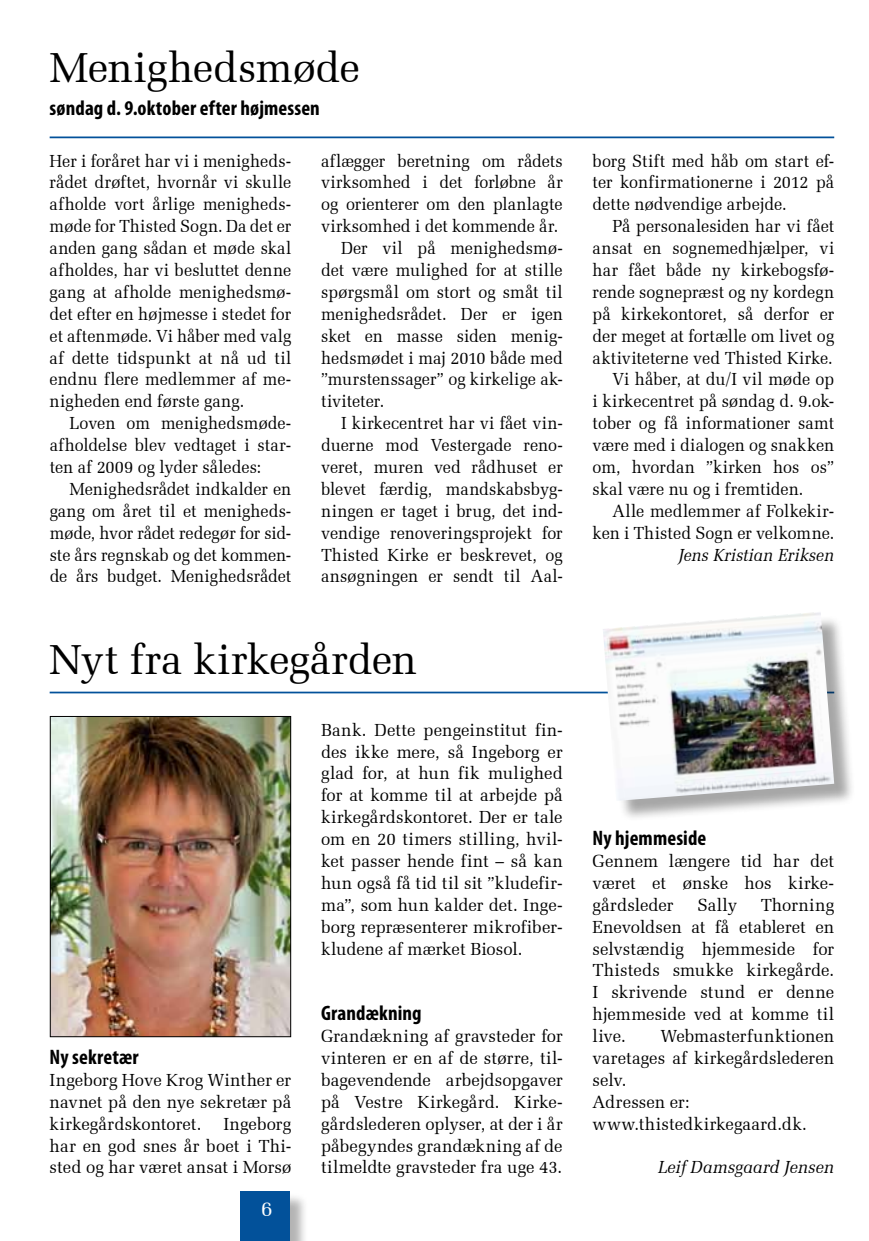
<style>
.page{position:relative;width:869px;height:1241px;background:#fff}
.page>*{position:absolute;margin:0;border:0;box-sizing:border-box;transform-origin:0 0}
.t1{font:42px "Zapf Elliptical 711 BT";letter-spacing:-.005em;color:#000}
.t2{font:700 condensed 21px "Myriad Pro";letter-spacing:.005em;color:#000}
.t3{font:21px "Zapf Elliptical 711 BT";color:#fff}
.t4{font:17.5px/21.9px "Zapf Elliptical 711 BT";color:#000;text-align:justify;scale:.95 1}
.t5{font:17.5px/21.9px "Zapf Elliptical 711 BT";color:#000;text-align:justify}
.t6{font:italic 17.5px "Zapf Elliptical 711 BT";letter-spacing:.01em;color:#000}
.t7{font:italic 17.5px "Zapf Elliptical 711 BT";letter-spacing:.01em;color:#000;scale:.95 1}
</style>
<div class="page">
<hr style="left:50px;top:691px;width:783px;height:2px;background:#02519a">
<hr style="left:50px;top:136px;width:783px;height:2px;background:#02519a">
<div style="left:605px;top:614px;width:249px;height:207px;background:#000;opacity:.35"></div>
<img style="left:602px;top:612px;width:231px;height:188px">
<img style="left:52px;top:718px;width:237px;height:316px">
<div style="left:50px;top:716px;width:241px;height:320px;border:1px solid #000"></div>
<div style="left:241px;top:1192px;width:67px;height:48px;background:#000;opacity:.3"></div>
<div style="left:240px;top:1191px;width:50px;height:49px;background:#02519a"></div>
<h1 class="t1" style="left:50px;top:42px;width:312px">Menighedsmøde</h1>
<p class="t2" style="left:50px;top:95px;width:271px">søndag d. 9.oktober efter højmessen</p>
<p class="t4" style="left:50px;top:149px;width:256px">Her i foråret har vi i menigheds&shy;rådet drøftet, hvornår vi skulle afholde vort årlige menigheds&shy;møde for Thisted Sogn. Da det er anden gang sådan et møde skal afholdes, har vi besluttet denne gang at afholde menighedsmø&shy;det efter en højmesse i stedet for et aftenmøde. Vi håber med valg af dette tidspunkt at nå ud til endnu flere medlemmer af me&shy;nigheden end første gang.</p>
<p class="t4" style="left:50px;top:412px;width:256px;text-indent:20px">Loven om menighedsmøde&shy;afholdelse blev vedtaget i star&shy;ten af 2009 og lyder således:</p>
<p class="t4" style="left:50px;top:478px;width:256px;text-indent:20px">Menighedsrådet indkalder en gang om året til et menigheds&shy;møde, hvor rådet redegør for sid&shy;ste års regnskab og det kommen&shy;de års budget. Menighedsrådet</p>
<p class="t4" style="left:321px;top:149px;width:256px">aflægger beretning om rådets</p>
<p class="t4" style="left:321px;top:171px;width:256px">virksomhed i det forløbne år</p>
<p class="t4" style="left:321px;top:193px;width:256px">og orienterer om den planlagte</p>
<p class="t4" style="left:321px;top:215px;width:251px">virksomhed i det kommende år.</p>
<p class="t4" style="left:341px;top:237px;width:235px">Der vil på menighedsmø-</p>
<p class="t4" style="left:321px;top:259px;width:256px">det være mulighed for at stille</p>
<p class="t4" style="left:321px;top:281px;width:256px">spørgsmål om stort og småt til</p>
<p class="t4" style="left:321px;top:303px;width:256px">menighedsrådet. Der er igen</p>
<p class="t4" style="left:321px;top:324px;width:256px">sket en masse siden menig-</p>
<p class="t4" style="left:321px;top:346px;width:256px">hedsmødet i maj 2010 både med</p>
<p class="t4" style="left:321px;top:368px;width:256px">”murstenssager” og kirkelige ak-</p>
<p class="t4" style="left:321px;top:390px;width:68px">tiviteter.</p>
<p class="t4" style="left:341px;top:412px;width:235px">I kirkecentret har vi fået vin-</p>
<p class="t4" style="left:321px;top:434px;width:256px">duerne mod Vestergade reno-</p>
<p class="t4" style="left:321px;top:456px;width:256px">veret, muren ved rådhuset er</p>
<p class="t4" style="left:321px;top:478px;width:256px">blevet færdig, mandskabsbyg-</p>
<p class="t4" style="left:321px;top:499px;width:256px">ningen er taget i brug, det ind-</p>
<p class="t4" style="left:321px;top:521px;width:256px">vendige renoveringsprojekt for</p>
<p class="t4" style="left:321px;top:543px;width:256px">Thisted Kirke er beskrevet, og</p>
<p class="t4" style="left:321px;top:565px;width:256px">ansøgningen er sendt til Aal-</p>
<h1 class="t1" style="left:50px;top:634px;width:368px">Nyt fra kirkegården</h1>
<p class="t2" style="left:50px;top:1043px;width:91px">Ny sekretær</p>
<p class="t5" style="left:50px;top:1068px;width:243px">Ingeborg Hove Krog Winther er navnet på den nye sekretær på kirkegårdskontoret.</p>
<p class="t5" style="left:50px;top:1112px;width:243px;text-indent:174px">Ingeborg har en god snes år boet i Thi&shy;sted og har været ansat i Morsø</p>
<p class="t3" style="left:261px;top:1196px;width:13px">6</p>
<p class="t5" style="left:321px;top:718px;width:243px">Bank. Dette pengeinstitut fin&shy;des ikke mere, så Ingeborg er glad for, at hun fik mulighed for at komme til at arbejde på kirkegårdskontoret. Der er tale om en 20 timers stilling, hvil&shy;ket passer hende fint – så kan hun også få tid til sit ”kludefir&shy;ma”, som hun kalder det. Inge&shy;borg repræsenterer mikrofiber&shy;kludene af mærket Biosol.</p>
<p class="t2" style="left:321px;top:999px;width:102px">Grandækning</p>
<p class="t5" style="left:321px;top:1024px;width:243px">Grandækning af gravsteder for vinteren er en af de større, til&shy;bagevendende arbejdsopgaver på Vestre Kirkegård. Kirke&shy;gårdslederen oplyser, at der i år påbegyndes grandækning af de tilmeldte gravsteder fra uge 43.</p>
<p class="t4" style="left:592px;top:149px;width:256px">borg Stift med håb om start ef&shy;ter konfirmationerne i 2012 på dette nødvendige arbejde.</p>
<p class="t4" style="left:612px;top:215px;width:235px">På personalesiden har vi fået</p>
<p class="t4" style="left:592px;top:237px;width:256px">ansat en sognemedhjælper, vi</p>
<p class="t4" style="left:592px;top:259px;width:256px">har fået både ny kirkebogsfø-</p>
<p class="t4" style="left:592px;top:281px;width:256px">rende sognepræst og ny kordegn</p>
<p class="t4" style="left:592px;top:303px;width:256px">på kirkekontoret, så derfor er</p>
<p class="t4" style="left:592px;top:324px;width:256px">der meget at fortælle om livet og</p>
<p class="t4" style="left:592px;top:346px;width:254px">aktiviteterne ved Thisted Kirke.</p>
<p class="t4" style="left:612px;top:368px;width:235px">Vi håber, at du/I vil møde op</p>
<p class="t4" style="left:592px;top:390px;width:256px">i kirkecentret på søndag d. 9.ok-</p>
<p class="t4" style="left:592px;top:412px;width:256px">tober og få informationer samt</p>
<p class="t4" style="left:592px;top:434px;width:256px">være med i dialogen og snakken</p>
<p class="t4" style="left:592px;top:456px;width:256px">om, hvordan ”kirken hos os”</p>
<p class="t4" style="left:592px;top:478px;width:223px">skal være nu og i fremtiden.</p>
<p class="t4" style="left:612px;top:499px;width:235px">Alle medlemmer af Folkekir-</p>
<p class="t4" style="left:592px;top:521px;width:256px">ken i Thisted Sogn er velkomne.</p>
<p class="t7" style="left:678px;top:544px;width:165px">Jens Kristian Eriksen</p>
<p class="t2" style="left:592px;top:824px;width:115px">Ny hjemmeside</p>
<p class="t5" style="left:592px;top:849px;width:243px">Gennem længere tid har det været et ønske hos kirke&shy;gårdsleder</p>
<p class="t5" style="left:592px;top:893px;width:243px;text-indent:168px">Thorning Enevoldsen at få etableret en selvstændig hjemmeside for Thisteds smukke kirkegårde.<br>I skrivende stund er denne hjemmeside ved at komme til live.</p>
<p class="t5" style="left:697px;top:893px;width:41px">Sally</p>
<p class="t5" style="left:592px;top:1024px;width:243px;text-align:left;text-indent:68px">Webmasterfunktionen varetages af kirkegårdslederen selv.<br>Adressen er: www.thistedkirkegaard.dk.</p>
<p class="t6" style="left:657px;top:1156px;width:177px">Leif Damsgaard Jensen</p>
</div>
